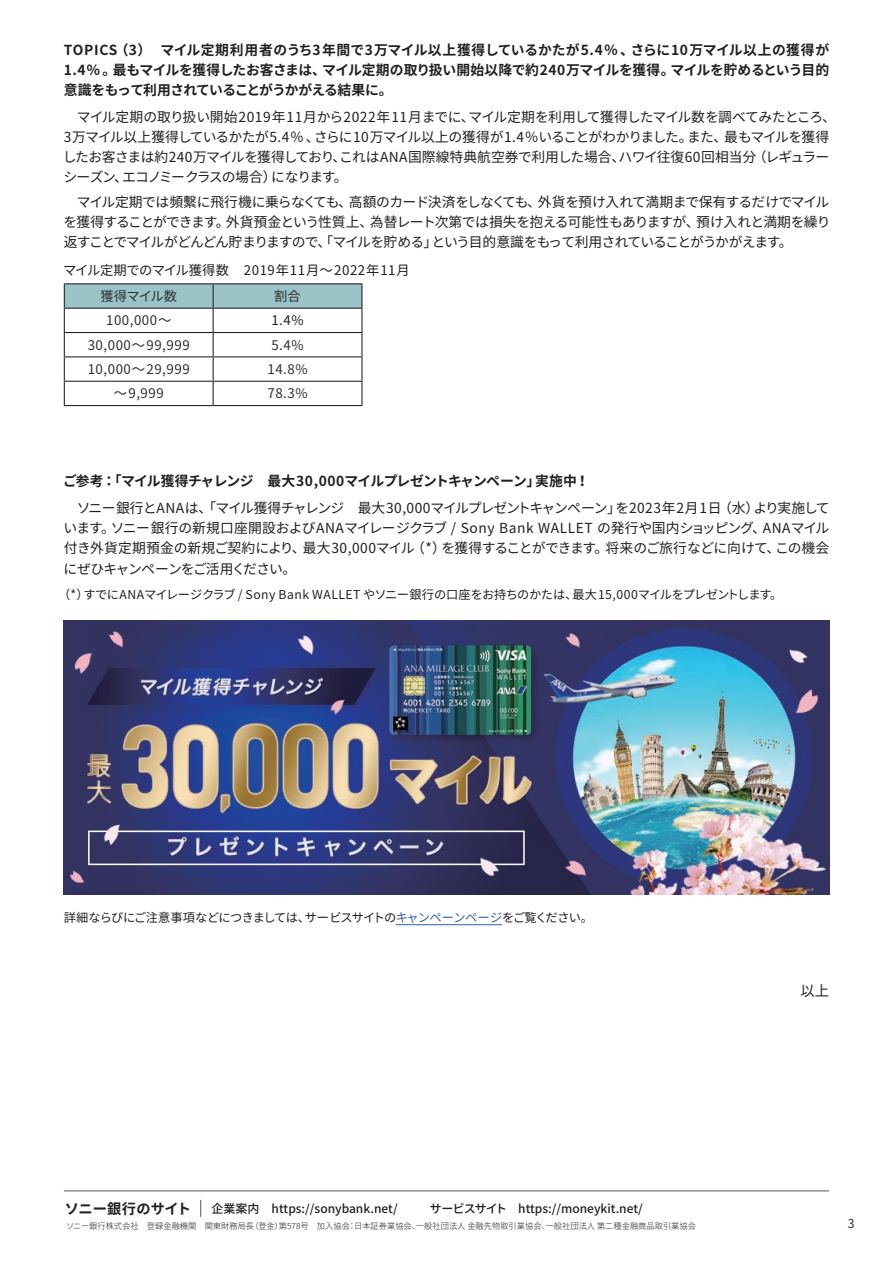
<style>
.page{position:relative;width:893px;height:1263px;background:#fff}
.page>*{position:absolute;margin:0;border:0;box-sizing:border-box;transform-origin:0 0}
.t1{font:14.4px "Noto Sans CJ Kjp";color:#231f20}
.t2{font:700 14.25px "Noto Sans CJ Kjp";letter-spacing:.005em;color:#231f20}
.t3{font:13.8px/20.2px "Noto Sans CJ Kjp";letter-spacing:-.04em;color:#231f20;text-align:right}
.t4{font:13.8px "Noto Sans CJ Kjp";letter-spacing:.01em;color:#231f20}
.t5{font:700 13.8px "Noto Sans CJ Kjp";letter-spacing:-.04em;color:#231f20}
.t6{font:13.8px "Noto Sans CJ Kjp";letter-spacing:-.015em;color:#231f20}
.t7{font:13.8px "Noto Sans CJ Kjp";letter-spacing:-.075em;color:#231f20}
.t8{font:13.8px "Noto Sans CJ Kjp";letter-spacing:-.085em;color:#231f20}
.t9{font:700 13.8px "Noto Sans CJ Kjp";letter-spacing:.015em;color:#231f20}
.t10{font:700 13.8px/20.2px "Noto Sans CJ Kjp";letter-spacing:-.055em;color:#231f20}
.t11{font:700 13.8px "Noto Sans CJ Kjp";color:#231f20}
.t12{font:13.8px "Noto Sans CJ Kjp";letter-spacing:-.02em;color:#231f20}
.t13{font:13.8px "Noto Sans CJ Kjp";color:#231f20}
.t14{font:13.8px "Noto Sans CJ Kjp";letter-spacing:-.07em;color:#231f20}
.t15{font:700 13.8px "Noto Sans CJ Kjp";letter-spacing:.035em;color:#231f20}
.t16{font:13.8px "Noto Sans CJ Kjp";letter-spacing:-.09em;color:#231f20}
.t17{font:700 13.8px "Noto Sans CJ Kjp";letter-spacing:-.045em;color:#231f20}
.t18{font:13.8px "Noto Sans CJ Kjp";letter-spacing:.025em;color:#231f20}
.t19{font:700 13.8px "Noto Sans CJ Kjp";letter-spacing:-.02em;color:#231f20}
.t20{font:13.8px "Noto Sans CJ Kjp";letter-spacing:.05em;color:#231f20}
.t21{font:13.8px "Noto Sans CJ Kjp";letter-spacing:-.065em;color:#231f20}
.t22{font:13.35px "Noto Sans CJ Kjp";letter-spacing:.04em;color:#312f30}
.t23{font:13.35px "Noto Sans CJ Kjp";letter-spacing:.04em;color:#231f20}
.t24{font:12.15px "Noto Sans CJ Kjp";letter-spacing:-.005em;color:#231f20}
.t25{font:12.15px "Noto Sans CJ Kjp";letter-spacing:-.055em;color:#231f20}
.t26{font:12.15px "Noto Sans CJ Kjp";letter-spacing:-.035em;color:#231f20}
.t27{font:12.15px "Noto Sans CJ Kjp";letter-spacing:-.07em;color:#231f20}
.t28{font:12.15px "Noto Sans CJ Kjp";color:#312f30}
.t29{font:500 12px "Noto Sans CJ Kjp";color:#231f20}
.t30{font:300 8.25px "Noto Sans CJ Kjp";color:#231f20}
.s1{color:#2d62af}
</style>
<div class="page">
<hr style="left:64px;top:283px;width:149px;height:1px;background:#231f20">
<hr style="left:213px;top:283px;width:149px;height:1px;background:#231f20">
<svg style="left:64px;top:284px;width:298px;height:121px"></svg>
<hr style="left:64px;top:405px;width:149px;height:1px;background:#231f20">
<hr style="left:213px;top:405px;width:149px;height:1px;background:#231f20">
<img style="left:64px;top:621px;width:766px;height:273px">
<hr style="left:396px;top:924px;width:106px;height:1px;background:#2d62af">
<hr style="left:64px;top:1191px;width:765px;height:1px;background:#57585a">
<svg style="left:200px;top:1200px;width:1px;height:17px"></svg>
<p class="t9" style="left:115px;top:42px;width:521px">（3）　マイル定期利用者のうち3年間で3万マイル以上獲得しているかたが5.4％、</p>
<p class="t15" style="left:631px;top:42px;width:200px">さらに10万マイル以上の獲得が</p>
<p class="t19" style="left:64px;top:42px;width:55px">TOPICS</p>
<p class="t5" style="left:113px;top:62px;width:215px">最もマイルを獲得したお客さまは、</p>
<p class="t11" style="left:322px;top:62px;width:354px">マイル定期の取り扱い開始以降で約240万マイルを獲得。</p>
<p class="t17" style="left:670px;top:62px;width:160px">マイルを貯めるという目的</p>
<p class="t10" style="left:64px;top:60px;width:330px">1.4％。<br>意識をもって利用されていることがうかがえる結果に。</p>
<p class="t4" style="left:64px;top:109px;width:412px">　マイル定期の取り扱い開始2019年11月から2022年11月までに、</p>
<p class="t3" style="left:469px;top:107px;width:369px">マイル定期を利用して獲得したマイル数を調べてみたところ、</p>
<p class="t3" style="left:64px;top:127px;width:257px">3万マイル以上獲得しているかたが5.4％、</p>
<p class="t3" style="left:314px;top:127px;width:380px">さらに10万マイル以上の獲得が1.4％いることがわかりました。</p>
<p class="t21" style="left:724px;top:129px;width:106px">最もマイルを獲得</p>
<p class="t3" style="left:687px;top:127px;width:42px">また、</p>
<p class="t3" style="left:753px;top:147px;width:78px">（レギュラー</p>
<p class="t6" style="left:63px;top:149px;width:564px">したお客さまは約240万マイルを獲得しておりこれはANA国際線特典航空券で利用した場合、</p>
<p class="t13" style="left:618px;top:149px;width:140px">ハワイ往復60回相当分</p>
<p class="t3" style="left:271px;top:147px;width:78px">、<br>になります。</p>
<p class="t14" style="left:64px;top:169px;width:214px">シーズンエコノミークラスの場合）</p>
<p class="t3" style="left:114px;top:167px;width:15px">、</p>
<p class="t3" style="left:538px;top:192px;width:293px">外貨を預け入れて満期まで保有するだけでマイル</p>
<p class="t3" style="left:64px;top:192px;width:290px">　マイル定期では頻繫に飛行機に乗らなくても、</p>
<p class="t7" style="left:349px;top:194px;width:194px">高額のカード決済をしなくても、</p>
<p class="t16" style="left:64px;top:214px;width:167px">を獲得することができます。</p>
<p class="t3" style="left:370px;top:212px;width:331px">為替レート次第では損失を抱える可能性もありますが、</p>
<p class="t13" style="left:226px;top:214px;width:149px">外貨預金という性質上、</p>
<p class="t12" style="left:696px;top:214px;width:136px">預け入れと満期を繰り</p>
<p class="t8" style="left:64px;top:234px;width:375px">返すことでマイルがどんどん貯まりますので、「マイルを貯める」</p>
<p class="t23" style="left:63px;top:263px;width:348px">マイル定期でのマイル獲得数　2019年11月～2022年11月</p>
<p class="t22" style="left:274px;top:289px;width:28px">割合</p>
<p class="t7" style="left:432px;top:234px;width:362px">という目的意識をもって利用されていることがうかがえます。</p>
<p class="t22" style="left:100px;top:289px;width:78px">獲得マイル数</p>
<p class="t22" style="left:106px;top:313px;width:67px">100,000~</p>
<p class="t23" style="left:271px;top:313px;width:34px">1.4%</p>
<p class="t22" style="left:88px;top:337px;width:103px">30,000~99,999</p>
<p class="t22" style="left:271px;top:337px;width:34px">5.4%</p>
<p class="t22" style="left:88px;top:362px;width:103px">10,000~29,999</p>
<p class="t22" style="left:267px;top:362px;width:42px">14.8%</p>
<p class="t22" style="left:114px;top:386px;width:52px">~9,999</p>
<p class="t22" style="left:267px;top:386px;width:42px">78.3%</p>
<p class="t5" style="left:63px;top:473px;width:479px">ご参考「：マイル獲得チャレンジ　最大30,000マイルプレゼントキャンペーン」</p>
<p class="t19" style="left:535px;top:473px;width:55px">実施中!</p>
<p class="t3" style="left:64px;top:498px;width:559px">　ソニー銀行とANAは、「マイル獲得チャレンジ　最大30,000マイルプレゼントキャンペーン」</p>
<p class="t20" style="left:615px;top:500px;width:108px">を2023年2月1日</p>
<p class="t3" style="left:718px;top:498px;width:43px">（水）</p>
<p class="t3" style="left:753px;top:498px;width:78px">より実施して</p>
<p class="t4" style="left:111px;top:520px;width:656px">ソニー銀行の新規口座開設およびANAマイレージクラブ / Sony Bank WALLET の発行や国内ショッピング、</p>
<p class="t3" style="left:64px;top:518px;width:53px">います。</p>
<p class="t3" style="left:763px;top:518px;width:68px">ANAマイル</p>
<p class="t3" style="left:411px;top:538px;width:36px">（*）</p>
<p class="t8" style="left:442px;top:540px;width:168px">を獲得することができます。</p>
<p class="t3" style="left:64px;top:538px;width:234px;text-align:left">付き外貨定期預金の新規ご契約によりにぜひキャンペーンをご活用ください。</p>
<p class="t12" style="left:606px;top:540px;width:176px">将来のご旅行などに向けて、</p>
<p class="t3" style="left:775px;top:538px;width:56px">この機会</p>
<p class="t18" style="left:303px;top:540px;width:113px">最大30,000マイル</p>
<p class="t3" style="left:292px;top:538px;width:15px">、</p>
<p class="t24" style="left:84px;top:587px;width:495px">すでにANAマイレージクラブ / Sony Bank WALLET やソニー銀行の口座をお持ちのかたは、</p>
<p class="t26" style="left:58px;top:587px;width:32px">（*）</p>
<p class="t27" style="left:573px;top:587px;width:211px">最大15,000マイルをプレゼントします。</p>
<p class="t26" style="left:64px;top:910px;width:248px">詳細ならびにご注意事項などにつきましては、</p>
<p class="t25" style="left:305px;top:910px;width:289px">サービスサイトの<span class="s1">キャンペーンページ</span>をご覧ください。</p>
<p class="t2" style="left:65px;top:1200px;width:128px">ソニー銀行のサイト</p>
<p class="t29" style="left:212px;top:1202px;width:188px">企業案内　https://sonybank.net/</p>
<p class="t29" style="left:430px;top:1202px;width:215px">サービスサイト　https://moneykit.net/</p>
<p class="t30" style="left:250px;top:1221px;width:101px">（登金第） 578号　加入協会</p>
<p class="t30" style="left:546px;top:1221px;width:152px">一般社団法人第二種金融商品取引業協会</p>
<p class="t30" style="left:66px;top:1221px;width:190px">ソニー銀行株式会社　登録金融機関　関東財務局長</p>
<p class="t30" style="left:354px;top:1221px;width:67px">日本証券業協会、</p>
<p class="t30" style="left:416px;top:1221px;width:135px">一般社団法人金融先物取引業協会、</p>
<p class="t30" style="left:348px;top:1221px;width:10px">：</p>
<p class="t1" style="left:800px;top:982px;width:30px">以上</p>
<p class="t28" style="left:848px;top:1217px;width:8px">3</p>
</div>
